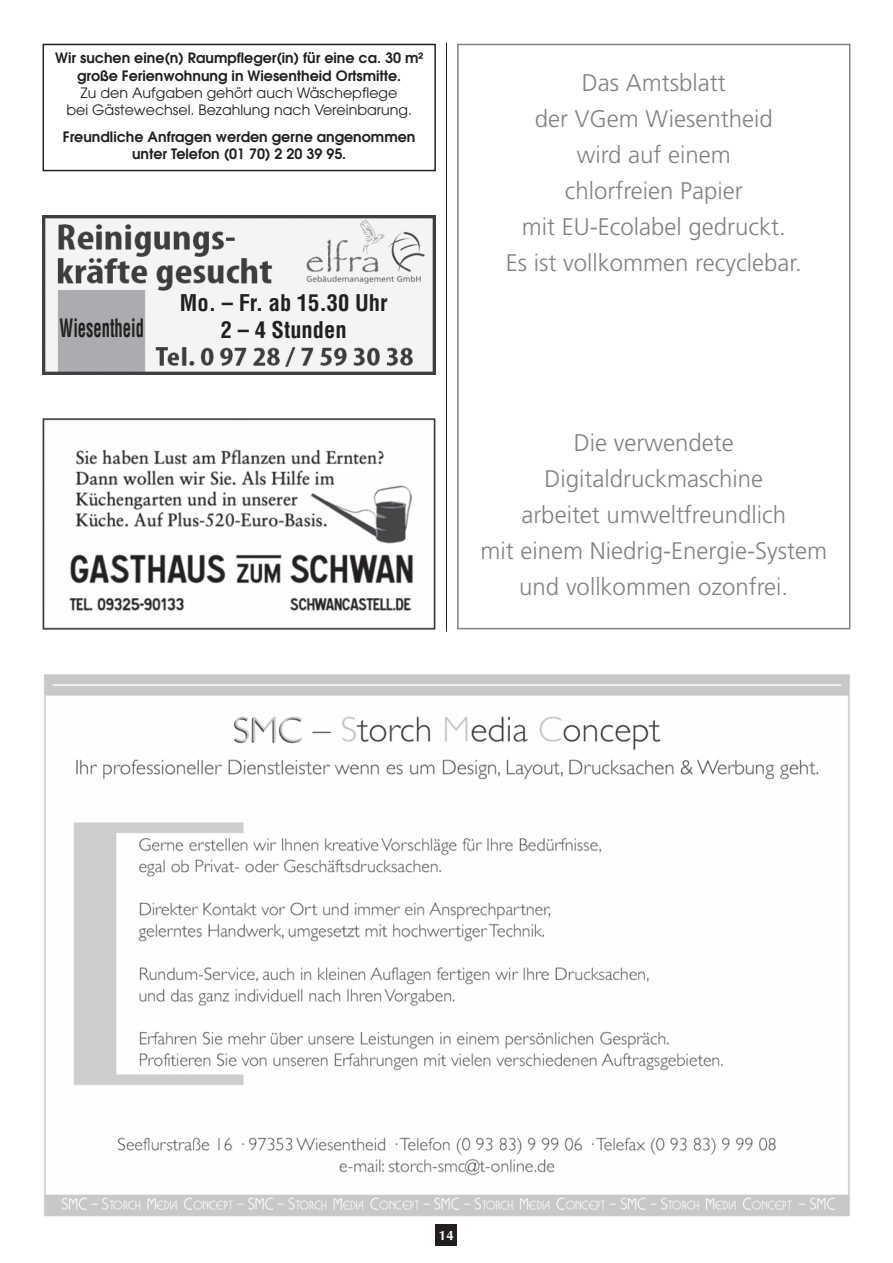
<style>
.page{position:relative;width:893px;height:1263px;background:#fff}
.page>*{position:absolute;margin:0;border:0;box-sizing:border-box;transform-origin:0 0}
.t1{font:700 condensed 24.75px "Helvetica";color:#231f20;scale:.67 1}
.t2{font:300 24px/36px "Frutiger";color:#808285;text-align:center}
.t3{font:700 condensed 22.5px "Helvetica";color:#231f20}
.t4{font:600 14.25px/17.1px "Avant Garde";color:#231f20;text-align:center}
.t5{font:14.25px/17.1px "Avant Garde";color:#231f20;text-align:center}
.t6{font:700 13.5px "Optima";color:#fff}
</style>
<div class="page">
<hr style="left:446px;top:43px;width:1px;height:588px;background:#231f20">
<div style="left:436px;top:1225px;width:21px;height:21px;background:#231f20"></div>
<img style="left:44px;top:675px;width:806px;height:541px">
<img style="left:43px;top:215px;width:392px;height:159px">
<img style="left:43px;top:418px;width:393px;height:212px">
<div style="left:43px;top:44px;width:393px;height:127px;border:2px solid #231f20"></div>
<div style="left:457px;top:44px;width:393px;height:585px;border:2px solid #808285"></div>
<p class="t4" style="left:55px;top:51px;width:369px">Wir suchen eine(n) Raumpfleger(in) für eine ca. 30 m² große Ferienwohnung in Wiesentheid Ortsmitte.</p>
<p class="t5" style="left:66px;top:85px;width:347px">Zu den Aufgaben gehört auch Wäschepflege<br>bei Gästewechsel. Bezahlung nach Vereinbarung.</p>
<p class="t4" style="left:63px;top:130px;width:354px">Freundliche Anfragen werden gerne angenommen unter Telefon (01 70) 2 20 39 95.</p>
<p class="t3" style="left:180px;top:294px;width:209px">Mo. – Fr. ab 15.30 Uhr</p>
<p class="t1" style="left:60px;top:318px;width:127px">Wiesentheid</p>
<p class="t3" style="left:221px;top:321px;width:127px">2 – 4 Stunden</p>
<p class="t2" style="left:506px;top:67px;width:298px">Das Amtsblatt<br>der VGem Wiesentheid<br>wird auf einem<br>chlorfreien Papier<br>mit EU-Ecolabel gedruckt.<br>Es ist vollkommen recyclebar.</p>
<p class="t2" style="left:480px;top:427px;width:348px">Die verwendete<br>Digitaldruckmaschine<br>arbeitet umweltfreundlich<br>mit einem Niedrig-Energie-System und vollkommen ozonfrei.</p>
<p class="t6" style="left:439px;top:1227px;width:17px">14</p>
</div>
